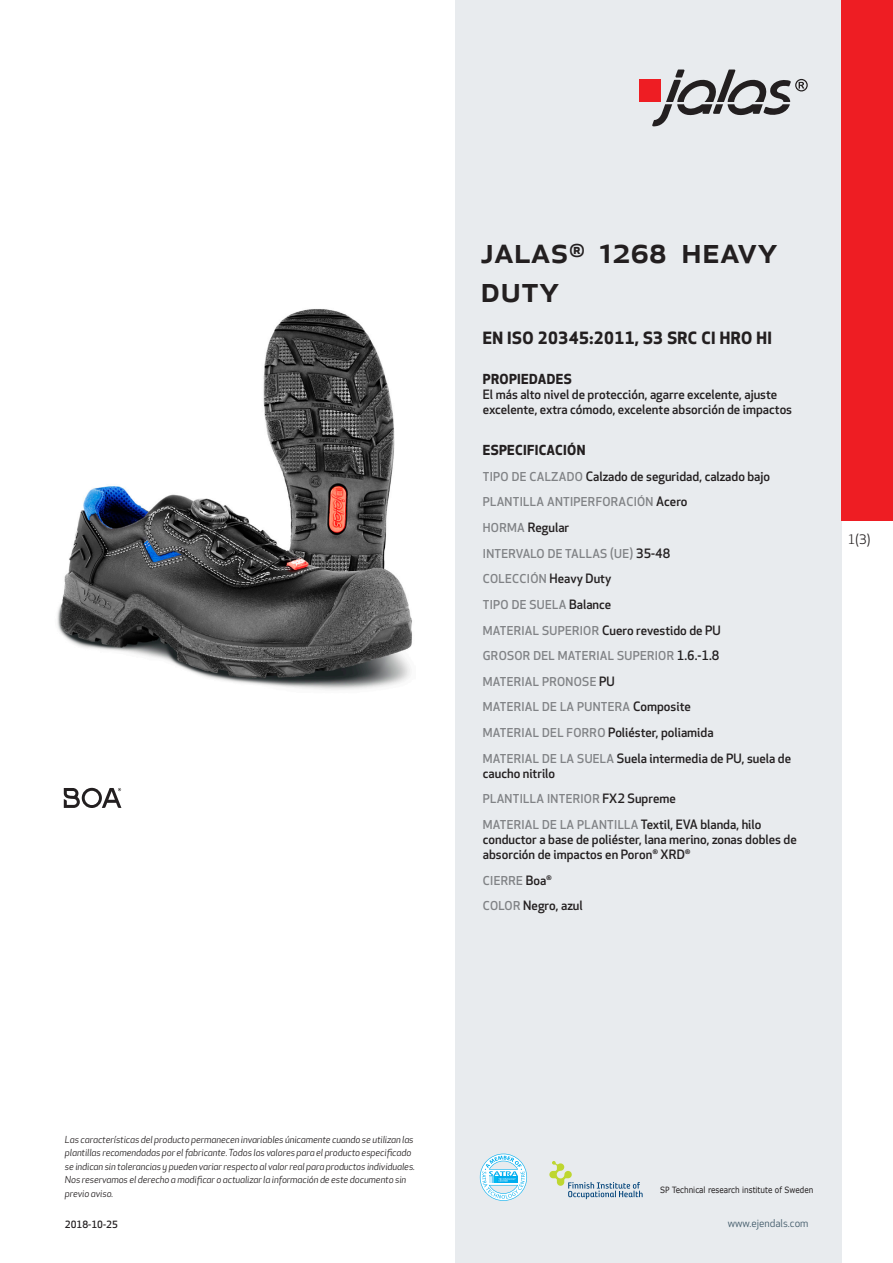
<style>
.page{position:relative;width:893px;height:1263px;background:#fff}
.page>*{position:absolute;margin:0;border:0;box-sizing:border-box;transform-origin:0 0}
.prodname{font:500 36px/39px "Apex New";color:#231f20}
.Funktion_body{font:700 16.5px "Apex New";letter-spacing:.025em;color:#231f20}
.Funktion_body-2{font:700 13.5px "Apex New";letter-spacing:.025em;color:#231f20}
.t1{font:12.75px "Apex New";color:#231f20}
.Funktion_body-3{font:500 12.6px/15px "Apex New";color:#231f20}
.Funktion_body-4{font:500 12px "Apex New";letter-spacing:.025em;color:#808285}
.t2{font:10.5px "Apex New";color:#405968}
.Sidfot_datum{font:500 9.75px "Apex New";color:#231f20}
.t3{font:italic 9.45px/13.5px "Apex New";letter-spacing:-.01em;color:#231f20}
.t4{font:8.55px "Verdana";color:#231f20;scale:.85 1}
.s1{font-size:12px;color:#808285}
.s2{font-size:12.6px;color:#231f20}
</style>
<div class="page">
<div style="left:455px;top:0;width:387px;height:1263px;background:#e8ebee"></div>
<svg style="left:549px;top:1161px;width:94px;height:38px"></svg>
<svg style="left:480px;top:1154px;width:47px;height:47px"></svg>
<div style="left:639px;top:80px;width:22px;height:22px;background:#ee1d23"></div>
<svg style="left:652px;top:70px;width:156px;height:56px"></svg>
<div style="left:842px;top:0;width:51px;height:520px;background:#ee1d23"></div>
<img style="left:57px;top:309px;width:355px;height:381px">
<svg style="left:64px;top:788px;width:57px;height:20px"></svg>
<p class="prodname" style="left:480px;top:230px;width:299px">JALAS<sup>®</sup> 1268 Heavy<br>Duty</p>
<p class="Funktion_body" style="left:483px;top:326px;width:291px">EN ISO 20345:2011, S3 SRC CI HRO HI</p>
<p class="Funktion_body-2" style="left:483px;top:370px;width:90px">PROPIEDADES</p>
<p class="Funktion_body-3" style="left:483px;top:387px;width:311px">El más alto nivel de protección, agarre excelente, ajuste excelente, extra cómodo, excelente absorción de impactos</p>
<p class="Funktion_body-2" style="left:483px;top:440px;width:104px">ESPECIFICACIÓN</p>
<p class="Funktion_body-3" style="left:483px;top:468px;width:289px"><span class="s1">TIPO DE CALZADO</span> Calzado de seguridad, calzado bajo</p>
<p class="Funktion_body-4" style="left:483px;top:494px;width:206px">PLANTILLA ANTIPERFORACIÓN <span class="s2">Acero</span></p>
<p class="Funktion_body-3" style="left:483px;top:520px;width:88px"><span class="s1">HORMA</span> Regular</p>
<p class="Funktion_body-4" style="left:483px;top:545px;width:189px">INTERVALO DE TALLAS (UE) <span class="s2">35-48</span></p>
<p class="Funktion_body-4" style="left:483px;top:571px;width:130px">COLECCIÓN <span class="s2">Heavy Duty</span></p>
<p class="Funktion_body-4" style="left:483px;top:596px;width:130px">TIPO DE SUELA <span class="s2">Balance</span></p>
<p class="Funktion_body-3" style="left:483px;top:622px;width:239px"><span class="s1">MATERIAL SUPERIOR</span> Cuero revestido de PU</p>
<p class="Funktion_body-4" style="left:483px;top:648px;width:238px">GROSOR DEL MATERIAL SUPERIOR <span class="s2">1.6.-1.8</span></p>
<p class="Funktion_body-4" style="left:483px;top:673px;width:133px">MATERIAL PRONOSE <span class="s2">PU</span></p>
<p class="Funktion_body-4" style="left:483px;top:699px;width:210px">MATERIAL DE LA PUNTERA <span class="s2">Composite</span></p>
<p class="Funktion_body-3" style="left:483px;top:725px;width:232px"><span class="s1">MATERIAL DEL FORRO</span> Poliéster, poliamida</p>
<p class="Funktion_body-3" style="left:483px;top:750px;width:310px"><span class="s1">MATERIAL DE LA SUELA</span> Suela intermedia de PU, suela de caucho nitrilo</p>
<p class="Funktion_body-4" style="left:483px;top:791px;width:195px">PLANTILLA INTERIOR <span class="s2">FX2 Supreme</span></p>
<p class="Funktion_body-4" style="left:483px;top:816px;width:280px">MATERIAL DE LA PLANTILLA <span class="s2">Textil, EVA blanda, hilo</span></p>
<p class="Funktion_body-3" style="left:483px;top:832px;width:315px">conductor a base de poliéster, lana merino, zonas dobles de absorción de impactos en Poron<sup>®</sup> XRD<sup>®</sup></p>
<p class="Funktion_body-4" style="left:483px;top:872px;width:71px">CIERRE <span class="s2">Boa</span><sup>®</sup></p>
<p class="Funktion_body-3" style="left:483px;top:898px;width:101px"><span class="s1">COLOR</span> Negro, azul</p>
<p class="t1" style="left:848px;top:531px;width:24px">1(3)</p>
<p class="t3" style="left:65px;top:1132px;width:352px">Las características del producto permanecen invariables únicamente cuando se utilizan las plantillas recomendadas por el fabricante. Todos los valores para el producto especificado se indican sin tolerancias y pueden variar respecto al valor real para productos individuales.<br>Nos reservamos el derecho a modificar o actualizar la información de este documento sin previo aviso.</p>
<p class="Sidfot_datum" style="left:65px;top:1218px;width:54px">2018-10-25</p>
<p class="t4" style="left:660px;top:1184px;width:182px">SP Technical research institute of Sweden</p>
<p class="t2" style="left:728px;top:1217px;width:82px">www.ejendals.com</p>
</div>
